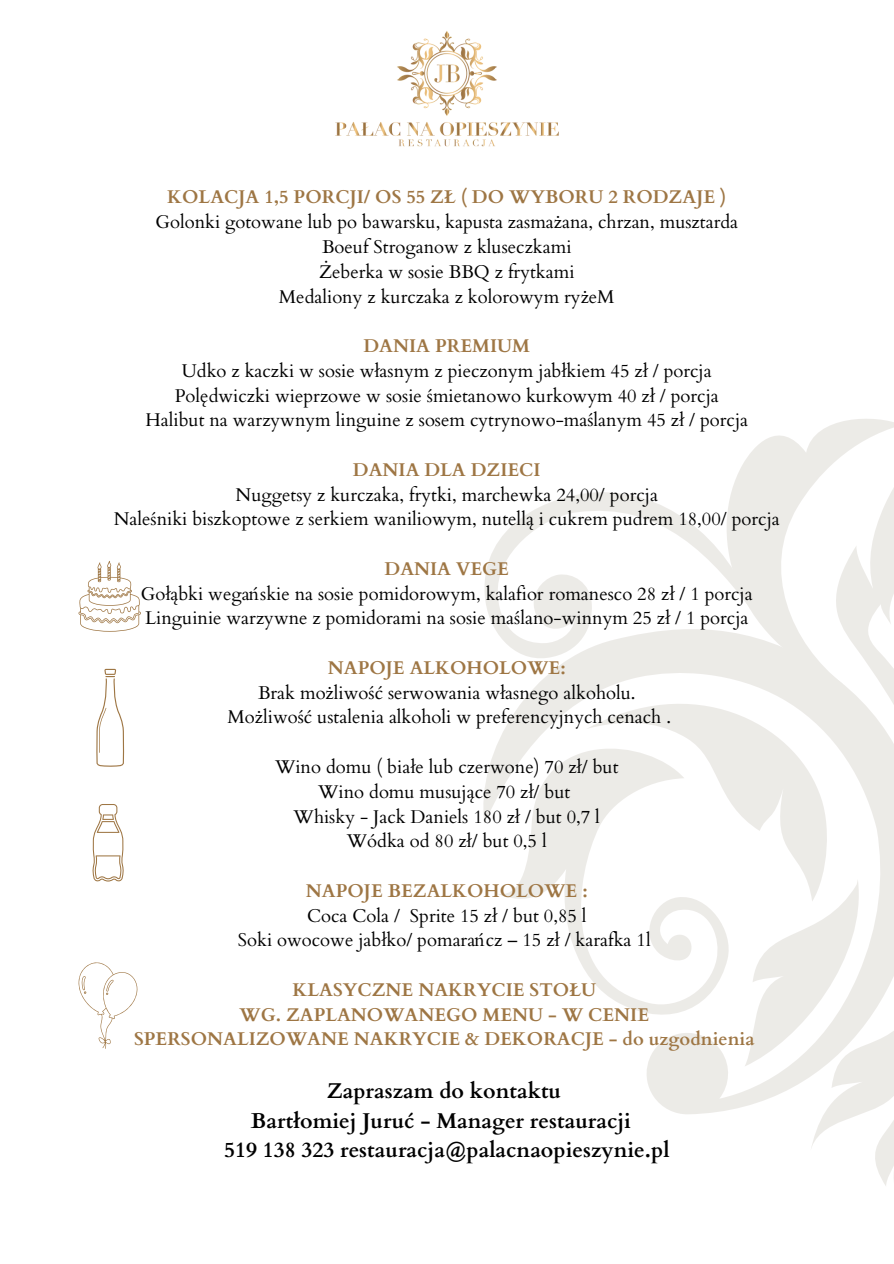
<style>
.page{position:relative;width:894px;height:1264px;background:#fff}
.page>*{position:absolute;margin:0;border:0;box-sizing:border-box;transform-origin:0 0}
.t1{font:700 21.45px/29.2px "Cardo";color:#000;text-align:center}
.t2{font:18.45px/24.8px "Cardo";color:#000;text-align:center}
.t3{font:700 18.45px/24.8px "Cardo";color:#9e7644;text-align:center}
</style>
<div class="page">
<img style="left:335px;top:31px;width:224px;height:116px">
<svg style="left:483px;top:662px;width:410px;height:452px"></svg>
<svg style="left:586px;top:670px;width:245px;height:231px;fill:#edebe8"></svg>
<svg style="left:496px;top:728px;width:238px;height:301px"></svg>
<svg style="left:706px;top:419px;width:187px;height:265px;fill:#ecebe7"></svg>
<svg style="left:484px;top:489px;width:274px;height:173px"></svg>
<svg style="left:825px;top:433px;width:68px;height:319px"></svg>
<svg style="left:744px;top:879px;width:149px;height:307px"></svg>
<svg style="left:78px;top:561px;width:62px;height:70px"></svg>
<svg style="left:92px;top:804px;width:32px;height:77px"></svg>
<svg style="left:78px;top:962px;width:60px;height:86px"></svg>
<svg style="left:96px;top:669px;width:28px;height:97px"></svg>
<p class="t3" style="left:167px;top:185px;width:560px">KOLACJA 1,5 PORCJI/ OS 55 ZŁ ( DO WYBORU 2 RODZAJE )</p>
<p class="t2" style="left:155px;top:210px;width:584px">Golonki gotowane lub po bawarsku, kapusta zasmażana, chrzan, musztarda Boeuf Stroganow z kluseczkami<br>Żeberka w sosie BBQ z frytkami<br>Medaliony z kurczaka z kolorowym ryżeM</p>
<p class="t3" style="left:363px;top:334px;width:168px">DANIA PREMIUM</p>
<p class="t2" style="left:145px;top:358px;width:604px">Udko z kaczki w sosie własnym z pieczonym jabłkiem 45 zł / porcja<br>Polędwiczki wieprzowe w sosie śmietanowo kurkowym 40 zł / porcja<br>Halibut na warzywnym linguine z sosem cytrynowo-maślanym 45 zł / porcja</p>
<p class="t3" style="left:353px;top:457px;width:189px">DANIA DLA DZIECI</p>
<p class="t2" style="left:114px;top:482px;width:667px">Nuggetsy z kurczaka, frytki, marchewka 24,00/ porcja<br>Naleśniki biszkoptowe z serkiem waniliowym, nutellą i cukrem pudrem 18,00/ porcja</p>
<p class="t3" style="left:384px;top:556px;width:126px">DANIA VEGE</p>
<p class="t2" style="left:141px;top:581px;width:613px;text-align:left">Gołąbki wegańskie na sosie pomidorowym, kalafior romanesco 28 zł / 1 porcja<br>Linguinie warzywne z pomidorami na sosie maślano-winnym 25 zł / 1 porcja</p>
<p class="t3" style="left:328px;top:655px;width:239px">NAPOJE ALKOHOLOWE:</p>
<p class="t2" style="left:227px;top:680px;width:445px">Brak możliwość serwowania własnego alkoholu.<br>Możliwość ustalenia alkoholi w preferencyjnych cenach .</p>
<p class="t2" style="left:275px;top:754px;width:345px">Wino domu ( białe lub czerwone) 70 zł/ but<br>Wino domu musujące 70 zł/ but<br>Whisky - Jack Daniels 180 zł / but 0,7 l<br>Wódka od 80 zł/ but 0,5 l</p>
<p class="t3" style="left:306px;top:878px;width:283px">NAPOJE BEZALKOHOLOWE :</p>
<p class="t2" style="left:238px;top:903px;width:414px">Coca Cola / Sprite 15 zł / but 0,85 l<br>Soki owocowe jabłko/ pomarańcz – 15 zł / karafka 1l</p>
<p class="t3" style="left:134px;top:977px;width:622px">KLASYCZNE NAKRYCIE STOŁU<br>WG. ZAPLANOWANEGO MENU - W CENIE<br>SPERSONALIZOWANE NAKRYCIE &amp; DEKORACJE - do uzgodnienia</p>
<p class="t1" style="left:224px;top:1076px;width:447px">Zapraszam do kontaktu<br>Bartłomiej Juruć - Manager restauracji<br>519 138 323 restauracja@palacnaopieszynie.pl</p>
</div>
